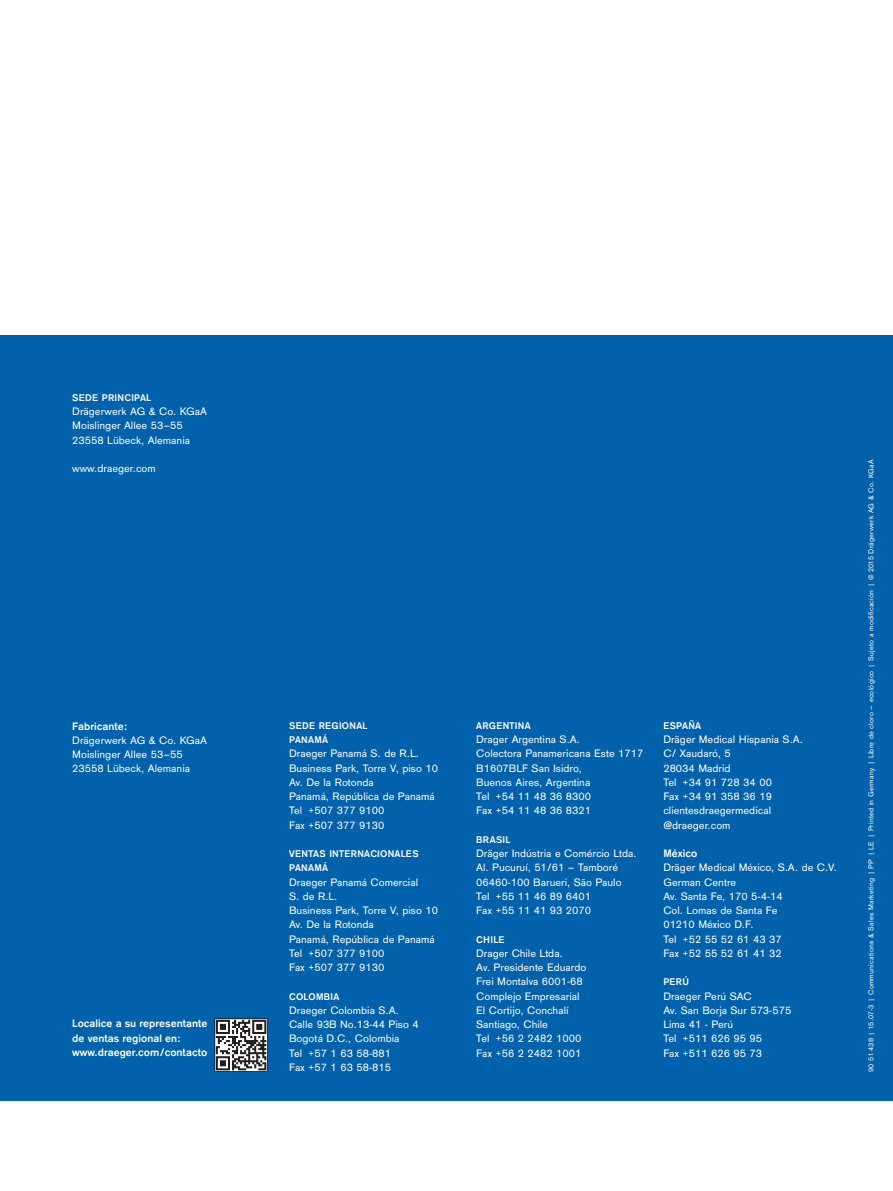
<style>
.page{position:relative;width:893px;height:1191px;background:#fff}
.page>*{position:absolute;margin:0;border:0;box-sizing:border-box;transform-origin:0 0}
.Adresscopy_white{font:11.25px/14.2px "Draeger Sans";color:#fff}
.Adresscopy_white-2{font:11.25px "Draeger San Tab";color:#fff}
.qr-code_white{font:700 11.25px/14.2px "Draeger Sans";color:#fff}
.Manufacturer_whit{font:700 11.25px "Draeger Sans";color:#fff}
.Headline_country{font:700 10.2px/14.2px "Draeger Sans";letter-spacing:.025em;color:#fff}
.t1{font:7.5px "Draeger Sans";letter-spacing:.025em;color:#fff}
.s1{font-family:"Draeger San Tab"}
.s2{font-family:"Draeger Sans"}
</style>
<div class="page">
<div style="left:0;top:335px;width:893px;height:765px;background:#0161aa"></div>
<hr style="left:892px;top:335px;width:1px;height:459px;background:#bcbdc0">
<svg style="left:214px;top:1018px;width:54px;height:53px;background:#8a898a"></svg>
<p class="Headline_country" style="left:72px;top:390px;width:80px">SEDE PRINCIPAL</p>
<p class="Adresscopy_white" style="left:72px;top:403px;width:136px">Drägerwerk AG &amp; Co. KGaA</p>
<p class="Adresscopy_white" style="left:72px;top:418px;width:112px">Moislinger Allee <span class="s1">53</span>–<span class="s1">55</span></p>
<p class="Adresscopy_white" style="left:72px;top:432px;width:119px"><span class="s1">23558</span> Lübeck, Alemania</p>
<p class="Adresscopy_white" style="left:72px;top:460px;width:85px">www.draeger.com</p>
<p class="Manufacturer_whit" style="left:72px;top:718px;width:56px">Fabricante:</p>
<p class="Adresscopy_white" style="left:72px;top:732px;width:136px">Drägerwerk AG &amp; Co. KGaA</p>
<p class="Adresscopy_white" style="left:72px;top:746px;width:112px">Moislinger Allee <span class="s1">53</span>–<span class="s1">55</span></p>
<p class="Adresscopy_white" style="left:72px;top:761px;width:119px"><span class="s1">23558</span> Lübeck, Alemania</p>
<p class="qr-code_white" style="left:72px;top:1016px;width:137px">Localice a su representante de ventas regional en: www.draeger.com/contacto</p>
<p class="Headline_country" style="left:289px;top:718px;width:80px">SEDE REGIONAL<br>PANAMÁ</p>
<p class="Adresscopy_white" style="left:289px;top:746px;width:131px">Draeger Panamá S. de R.L.</p>
<p class="Adresscopy_white" style="left:289px;top:760px;width:150px">Business Park, Torre V, piso <span class="s1">10</span></p>
<p class="Adresscopy_white" style="left:289px;top:774px;width:86px">Av. De la Rotonda</p>
<p class="Adresscopy_white" style="left:289px;top:788px;width:147px">Panamá, República de Panamá</p>
<p class="Adresscopy_white-2" style="left:289px;top:804px;width:97px"><span class="s2">Tel +</span>507 377 9100</p>
<p class="Adresscopy_white-2" style="left:289px;top:818px;width:97px"><span class="s2">Fax +</span>507 377 9130</p>
<p class="Headline_country" style="left:289px;top:846px;width:131px">VENTAS INTERNACIONALES<br>PANAMÁ</p>
<p class="Adresscopy_white" style="left:289px;top:874px;width:130px">Draeger Panamá Comercial<br>S. de R.L.</p>
<p class="Adresscopy_white" style="left:289px;top:902px;width:150px">Business Park, Torre V, piso <span class="s1">10</span></p>
<p class="Adresscopy_white" style="left:289px;top:917px;width:86px">Av. De la Rotonda</p>
<p class="Adresscopy_white" style="left:289px;top:931px;width:147px">Panamá, República de Panamá</p>
<p class="Adresscopy_white-2" style="left:289px;top:947px;width:97px"><span class="s2">Tel +</span>507 377 9100</p>
<p class="Adresscopy_white-2" style="left:289px;top:961px;width:97px"><span class="s2">Fax +</span>507 377 9130</p>
<p class="Headline_country" style="left:289px;top:988px;width:52px">COLOMBIA</p>
<p class="Adresscopy_white" style="left:289px;top:1002px;width:111px">Draeger Colombia S.A.</p>
<p class="Adresscopy_white" style="left:289px;top:1016px;width:131px">Calle <span class="s1">93</span>B No.<span class="s1">13</span>-<span class="s1">44</span> Piso <span class="s1">4</span></p>
<p class="Adresscopy_white" style="left:289px;top:1031px;width:112px">Bogotá D.C., Colombia</p>
<p class="Adresscopy_white-2" style="left:289px;top:1046px;width:103px"><span class="s2">Tel +</span>57 1 63 58<span class="s2">-</span>881</p>
<p class="Adresscopy_white-2" style="left:289px;top:1061px;width:103px"><span class="s2">Fax +</span>57 1 63 58<span class="s2">-</span>815</p>
<p class="Headline_country" style="left:476px;top:718px;width:56px">ARGENTINA</p>
<p class="Adresscopy_white" style="left:476px;top:731px;width:105px">Drager Argentina S.A.</p>
<p class="Adresscopy_white" style="left:476px;top:746px;width:169px">Colectora Panamericana Este <span class="s1">1717</span></p>
<p class="Adresscopy_white" style="left:476px;top:760px;width:107px">B<span class="s1">1607</span>BLF San Isidro,</p>
<p class="Adresscopy_white" style="left:476px;top:774px;width:116px">Buenos Aires, Argentina</p>
<p class="Adresscopy_white-2" style="left:476px;top:790px;width:116px"><span class="s2">Tel +</span>54 11 48 36 8300</p>
<p class="Adresscopy_white-2" style="left:476px;top:804px;width:116px"><span class="s2">Fax +</span>54 11 48 36 8321</p>
<p class="Headline_country" style="left:476px;top:832px;width:36px">BRASIL</p>
<p class="Adresscopy_white" style="left:476px;top:845px;width:162px">Dräger Indústria e Comércio Ltda.</p>
<p class="Adresscopy_white" style="left:476px;top:860px;width:143px">Al. Pucuruí, <span class="s1">51</span>/<span class="s1">61</span> – Tamboré</p>
<p class="Adresscopy_white" style="left:476px;top:874px;width:147px"><span class="s1">06460</span>-<span class="s1">100</span> Barueri, São Paulo</p>
<p class="Adresscopy_white-2" style="left:476px;top:890px;width:116px"><span class="s2">Tel +</span>55 11 46 89 6401</p>
<p class="Adresscopy_white-2" style="left:476px;top:904px;width:116px"><span class="s2">Fax +</span>55 11 41 93 2070</p>
<p class="Headline_country" style="left:476px;top:931px;width:30px">CHILE</p>
<p class="Adresscopy_white" style="left:476px;top:945px;width:88px">Drager Chile Ltda.</p>
<p class="Adresscopy_white" style="left:476px;top:959px;width:112px">Av. Presidente Eduardo</p>
<p class="Adresscopy_white" style="left:476px;top:974px;width:108px">Frei Montalva <span class="s1">6001</span>-<span class="s1">68</span></p>
<p class="Adresscopy_white" style="left:476px;top:988px;width:105px">Complejo Empresarial</p>
<p class="Adresscopy_white" style="left:476px;top:1002px;width:94px">El Cortijo, Conchalí</p>
<p class="Adresscopy_white" style="left:476px;top:1016px;width:73px">Santiago, Chile</p>
<p class="Adresscopy_white-2" style="left:476px;top:1032px;width:107px"><span class="s2">Tel +</span>56 2 2482 1000</p>
<p class="Adresscopy_white-2" style="left:476px;top:1046px;width:107px"><span class="s2">Fax +</span>56 2 2482 1001</p>
<p class="Headline_country" style="left:663px;top:718px;width:39px">ESPAÑA</p>
<p class="Adresscopy_white" style="left:663px;top:731px;width:141px">Dräger Medical Hispania S.A.</p>
<p class="Adresscopy_white" style="left:663px;top:746px;width:69px">C/ Xaudaró, <span class="s1">5</span></p>
<p class="Adresscopy_white" style="left:663px;top:760px;width:69px"><span class="s1">28034</span> Madrid</p>
<p class="Adresscopy_white-2" style="left:663px;top:776px;width:110px"><span class="s2">Tel +</span>34 91 728 34 00</p>
<p class="Adresscopy_white-2" style="left:663px;top:790px;width:110px"><span class="s2">Fax +</span>34 91 358 36 19</p>
<p class="Adresscopy_white" style="left:663px;top:803px;width:109px">clientesdraegermedical @draeger.com</p>
<p class="Manufacturer_whit" style="left:663px;top:845px;width:35px">México</p>
<p class="Adresscopy_white" style="left:663px;top:860px;width:175px">Dräger Medical México, S.A. de C.V.</p>
<p class="Adresscopy_white" style="left:663px;top:874px;width:74px">German Centre</p>
<p class="Adresscopy_white" style="left:663px;top:888px;width:121px">Av. Santa Fe, <span class="s1">170 5</span>-<span class="s1">4</span>-<span class="s1">14</span></p>
<p class="Adresscopy_white" style="left:663px;top:902px;width:116px">Col. Lomas de Santa Fe</p>
<p class="Adresscopy_white" style="left:663px;top:917px;width:92px"><span class="s1">01210</span> México D.F.</p>
<p class="Adresscopy_white-2" style="left:663px;top:932px;width:120px"><span class="s2">Tel +</span>52 55 52 61 43 37</p>
<p class="Adresscopy_white-2" style="left:663px;top:947px;width:120px"><span class="s2">Fax +</span>52 55 52 61 41 32</p>
<p class="Headline_country" style="left:663px;top:974px;width:27px">PERÚ</p>
<p class="Adresscopy_white" style="left:663px;top:988px;width:90px">Draeger Perú SAC</p>
<p class="Adresscopy_white" style="left:663px;top:1002px;width:129px">Av. San Borja Sur <span class="s1">573</span>-<span class="s1">575</span></p>
<p class="Adresscopy_white" style="left:663px;top:1016px;width:71px">Lima <span class="s1">41</span> - Perú</p>
<p class="Adresscopy_white-2" style="left:663px;top:1032px;width:100px"><span class="s2">Tel +</span>511 626 95 95</p>
<p class="Adresscopy_white-2" style="left:663px;top:1046px;width:100px"><span class="s2">Fax +</span>511 626 95 73</p>
<p class="t1" style="left:866px;top:1071px;width:614px;rotate:-90deg">90 51 438 | 15.07-3 | Communications &amp; Sales Marketing | PP | LE | Printed in Germany | Libre de cloro – ecológico | Sujeto a modificación | © 2015 Drägerwerk AG &amp; Co. KGaA</p>
</div>
